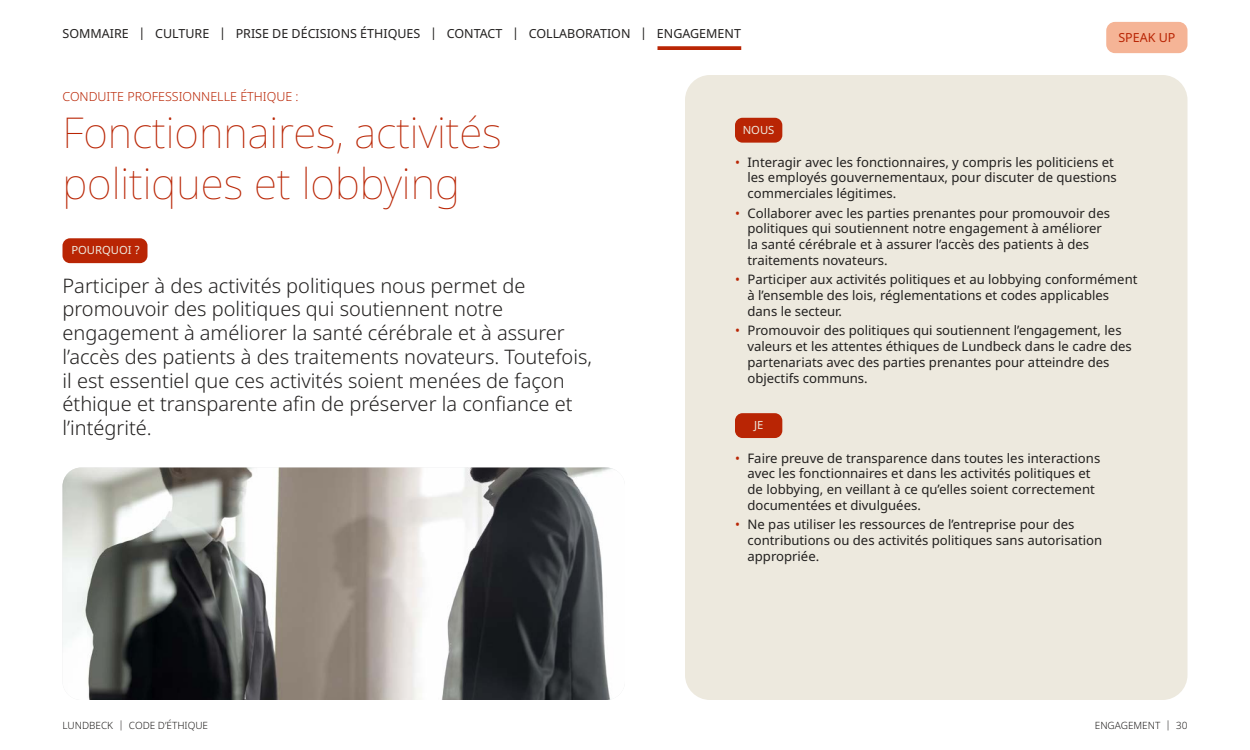
<style>
.page{position:relative;width:1250px;height:750px;background:#fff}
.page>*{position:absolute;margin:0;border:0;box-sizing:border-box;transform-origin:0 0}
.t1{font:100 42.5px/51px "Noto Sans";color:#b92504}
.t2{font:300 20px/23.8px "Noto Sans";color:#22201f}
.t3{font:13.12px/15.8px "Noto Sans";color:#22201f}
.t4{font:12.5px "Noto Sans";color:#22201f}
.t5{font:300 12.5px "Noto Sans";color:#b92504}
.t6{font:12.5px "Noto Sans";color:#b92504}
.t7{font:11.25px "Noto Sans";color:#ede9de}
.t8{font:300 10px "Noto Sans";color:#22201f}
.s1{color:#b92504}
</style>
<div class="page">
<div style="left:1106px;top:22px;width:82px;height:31px;background:#f5b496;border-radius:9px"></div>
<svg style="left:658px;top:46px;width:83px;height:4px"></svg>
<div style="left:685px;top:75px;width:503px;height:625px;background:#ede9de;border-radius:25px"></div>
<div style="left:62px;top:238px;width:86px;height:25px;background:#b92504;border-radius:8px"></div>
<div style="left:735px;top:413px;width:47px;height:25px;background:#b92504;border-radius:8px"></div>
<div style="left:735px;top:118px;width:47px;height:25px;background:#b92504;border-radius:8px"></div>
<img style="left:62px;top:468px;width:553px;height:232px">
<p class="t4" style="left:139px;top:25px;width:604px">| CULTURE | PRISE DE DÉCISIONS ÉTHIQUES | CONTACT | COLLABORATION | ENGAGEMENT</p>
<p class="t4" style="left:63px;top:25px;width:68px">SOMMAIRE</p>
<p class="t6" style="left:1118px;top:28px;width:59px">SPEAK UP</p>
<p class="t5" style="left:62px;top:88px;width:238px">CONDUITE PROFESSIONNELLE ÉTHIQUE :</p>
<h1 class="t1" style="left:62px;top:108px;width:441px">Fonctionnaires, activités politiques et lobbying</h1>
<p class="t7" style="left:71px;top:242px;width:70px">POURQUOI ?</p>
<p class="t2" style="left:62px;top:274px;width:531px">Participer à des activités politiques nous permet de promouvoir des politiques qui soutiennent notre engagement à améliorer la santé cérébrale et à assurer l’accès des patients à des traitements novateurs. Toutefois, il est essentiel que ces activités soient menées de façon éthique et transparente afin de préserver la confiance et l’intégrité.</p>
<p class="t8" style="left:62px;top:719px;width:147px">LUNDBECK | CODE D’ÉTHIQUE</p>
<p class="t7" style="left:743px;top:122px;width:33px">NOUS</p>
<p class="t3" style="left:747px;top:154px;width:371px;text-indent:-12px"><span class="s1">•</span> Interagir avec les fonctionnaires, y compris les politiciens et les employés gouvernementaux, pour discuter de questions commerciales légitimes.</p>
<p class="t3" style="left:747px;top:205px;width:364px;text-indent:-12px"><span class="s1">•</span> Collaborer avec les parties prenantes pour promouvoir des politiques qui soutiennent notre engagement à améliorer la santé cérébrale et à assurer l’accès des patients à des traitements novateurs.</p>
<p class="t3" style="left:747px;top:272px;width:392px;text-indent:-12px"><span class="s1">•</span> Participer aux activités politiques et au lobbying conformément à l’ensemble des lois, réglementations et codes applicables dans le secteur.</p>
<p class="t3" style="left:747px;top:323px;width:386px;text-indent:-12px"><span class="s1">•</span> Promouvoir des politiques qui soutiennent l’engagement, les valeurs et les attentes éthiques de Lundbeck dans le cadre des partenariats avec des parties prenantes pour atteindre des objectifs communs.</p>
<p class="t7" style="left:754px;top:417px;width:11px">JE</p>
<p class="t3" style="left:747px;top:450px;width:354px;text-indent:-12px"><span class="s1">•</span> Faire preuve de transparence dans toutes les interactions avec les fonctionnaires et dans les activités politiques et de lobbying, en veillant à ce qu’elles soient correctement documentées et divulguées.</p>
<p class="t3" style="left:747px;top:517px;width:356px;text-indent:-12px"><span class="s1">•</span> Ne pas utiliser les ressources de l’entreprise pour des contributions ou des activités politiques sans autorisation appropriée.</p>
<p class="t8" style="left:1095px;top:719px;width:94px">ENGAGEMENT | 30</p>
</div>
